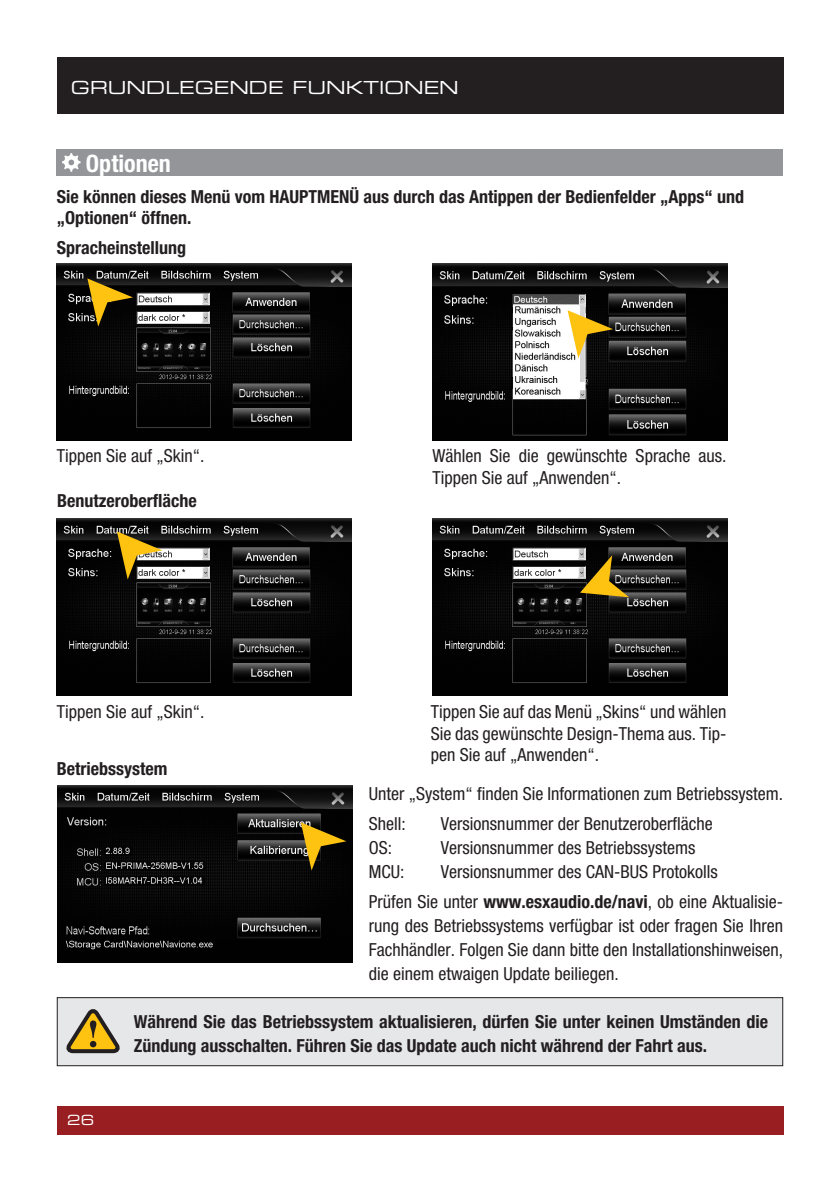
<style>
.page{position:relative;width:840px;height:1191px;background:#fff}
.page>*{position:absolute;margin:0;border:0;box-sizing:border-box;transform-origin:0 0}
.t1{font:700 condensed 24px "Helvetica Neue";color:#fff}
.t2{font:condensed 18px/21.6px "Helvetica Neue";color:#231f20}
.t3{font:700 condensed 18px/21.6px "Helvetica Neue";color:#231f20}
.t4{font:18px "Eurostile Extended Two";color:#fff}
.t5{font:14px "Eurostile Extended Two";color:#fff}
.s1{font-weight:700}
</style>
<div class="page">
<div style="left:57px;top:1106px;width:725px;height:28px;background:#981e21"></div>
<div style="left:57px;top:57px;width:725px;height:56px;background:#231f20"></div>
<div style="left:57px;top:149px;width:725px;height:27px;background:#939598"></div>
<img style="left:56px;top:263px;width:295px;height:177px">
<svg style="left:87px;top:278px;width:46px;height:48px;background:#5b480f"></svg>
<img style="left:432px;top:263px;width:295px;height:177px">
<svg style="left:567px;top:310px;width:45px;height:48px;background:#88743a"></svg>
<img style="left:56px;top:519px;width:295px;height:177px">
<svg style="left:117px;top:531px;width:45px;height:48px;background:#8a763c"></svg>
<img style="left:432px;top:519px;width:295px;height:177px">
<svg style="left:579px;top:555px;width:49px;height:42px;background:#735e21"></svg>
<img style="left:57px;top:785px;width:295px;height:177px">
<svg style="left:300px;top:822px;width:46px;height:48px;background:#5a470e"></svg>
<svg style="left:62px;top:153px;width:19px;height:19px"></svg>
<div style="left:56px;top:997px;width:727px;height:69px;background:#e6e7e9"></div>
<svg style="left:67px;top:1004px;width:57px;height:51px;background:#bfae7f"></svg>
<p class="t4" style="left:71px;top:75px;width:389px">GRUNDLEGENDE FUNKTIONEN</p>
<h1 class="t1" style="left:86px;top:149px;width:86px">Optionen</h1>
<p class="t3" style="left:57px;top:185px;width:688px">Sie können dieses Menü vom HAUPTMENÜ aus durch das Antippen der Bedienfelder „Apps“ und „Optionen“ öffnen.</p>
<p class="t3" style="left:57px;top:236px;width:131px">Spracheinstellung</p>
<p class="t2" style="left:57px;top:444px;width:149px">Tippen Sie auf „Skin“.</p>
<p class="t2" style="left:432px;top:444px;width:295px">Wählen Sie die gewünschte Sprache aus.<br>Tippen Sie auf „Anwenden“.</p>
<p class="t3" style="left:57px;top:490px;width:141px">Benutzeroberfläche</p>
<p class="t2" style="left:57px;top:701px;width:149px">Tippen Sie auf „Skin“.</p>
<p class="t2" style="left:430px;top:701px;width:297px;text-align:justify">Tippen Sie auf das Menü „Skins“ und wählen Sie das gewünschte Design-Thema aus. Tip&shy;pen Sie auf „Anwenden“.</p>
<p class="t3" style="left:57px;top:757px;width:112px">Betriebssystem</p>
<p class="t2" style="left:368px;top:778px;width:415px;line-height:30px">Unter „System“ finden Sie Informationen zum Betriebssystem.<br>Shell:</p>
<p class="t2" style="left:440px;top:812px;width:273px">Versionsnummer der Benutzeroberfläche</p>
<p class="t5" style="left:67px;top:1110px;width:28px">26</p>
<p class="t2" style="left:368px;top:836px;width:25px">OS:</p>
<p class="t2" style="left:440px;top:836px;width:256px">Versionsnummer des Betriebssystems</p>
<p class="t2" style="left:368px;top:860px;width:37px">MCU:</p>
<p class="t2" style="left:368px;top:856px;width:415px;line-height:30px;text-align:center">Versionsnummer des CAN-BUS Protokolls<br>Prüfen Sie unter <span class="s1">www.esxaudio.de/navi</span>, ob eine Aktualisie-</p>
<p class="t2" style="left:368px;top:913px;width:415px;line-height:24px;text-align:justify">rung des Betriebssystems verfügbar ist oder fragen Sie Ihren Fachhändler. Folgen Sie dann bitte den Installationshinweisen, die einem etwaigen Update beiliegen.</p>
<p class="t3" style="left:134px;top:1009px;width:635px;line-height:24px">Während Sie das Betriebssystem aktualisieren, dürfen Sie unter keinen Umständen die<br>Zündung ausschalten. Führen Sie das Update auch nicht während der Fahrt aus.</p>
</div>
